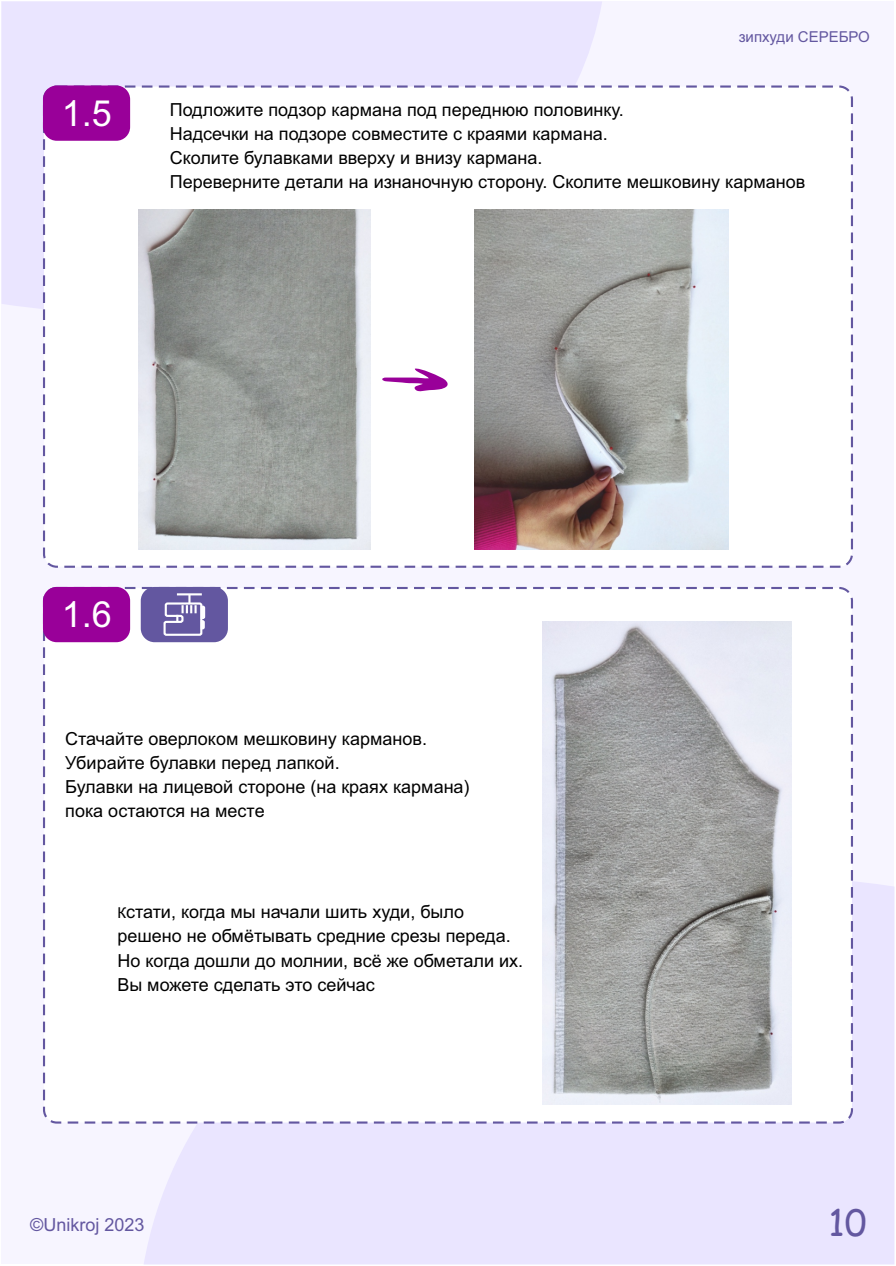
<style>
.page{position:relative;width:896px;height:1266px;background:#fff}
.page>*{position:absolute;margin:0;border:0;box-sizing:border-box;transform-origin:0 0}
.t1{font:36px "Arial";color:#fff}
.t2{font:36px "Comic Sans MS";color:#6357a0}
.t3{font:18px/24.2px "Arial";color:#000}
.t4{font:18px "Arial";color:#6357a0}
.t5{font:15px "Arial";color:#6357a0}
.s1{font-size:15px}
</style>
<div class="page">
<div style="left:2px;top:2px;width:892px;height:1262px;background:#f5f2ff"></div>
<div style="left:2px;top:2px;width:600px;height:307px;background:#eae5ff"></div>
<div style="left:144px;top:882px;width:750px;height:382px;background:#eae5ff"></div>
<div style="left:43px;top:85px;width:810px;height:483px;background:#fff;border:2px dashed #6357a0;border-radius:13px"></div>
<div style="left:43px;top:85px;width:87px;height:56px;background:#909;border:2px solid #909;border-radius:13px"></div>
<div style="left:43px;top:587px;width:810px;height:536px;background:#fff;border:2px dashed #6357a0;border-radius:13px"></div>
<div style="left:43px;top:587px;width:87px;height:55px;background:#909;border:2px solid #909;border-radius:13px"></div>
<img style="left:139px;top:210px;width:231px;height:340px">
<img style="left:543px;top:621px;width:248px;height:483px">
<img style="left:475px;top:210px;width:253px;height:340px">
<svg style="left:382px;top:368px;width:66px;height:24px"></svg>
<div style="left:141px;top:587px;width:87px;height:55px;background:#6357a0;border:2px solid #6357a0;border-radius:13px"></div>
<hr style="left:177px;top:593px;width:25px;height:2px;background:#fff">
<svg style="left:163px;top:594px;width:43px;height:42px"></svg>
<h1 class="t1" style="left:62px;top:100px;width:52px">1.5</h1>
<p class="t5" style="left:739px;top:31px;width:133px">зипхуди СЕРЕБРО</p>
<p class="t3" style="left:170px;top:99px;width:637px">Подложите подзор кармана под переднюю половинку.<br>Надсечки на подзоре совместите с краями кармана.<br>Сколите булавками вверху и внизу кармана.<br>Переверните детали на изнаночную сторону. Сколите мешковину карманов</p>
<h1 class="t1" style="left:62px;top:601px;width:52px">1.6</h1>
<p class="t3" style="left:65px;top:728px;width:406px">Стачайте оверлоком мешковину карманов.<br>Убирайте булавки перед лапкой.<br>Булавки на лицевой стороне (на краях кармана) пока остаются на месте</p>
<p class="t3" style="left:117px;top:901px;width:407px"><span class="s1">К</span>стати, когда мы начали шить худи, было решено не обмётывать средние срезы переда.<br>Но когда дошли до молнии, всё же обметали их.<br>Вы можете сделать это сейчас</p>
<p class="t4" style="left:30px;top:1218px;width:116px">©Unikroj 2023</p>
<h1 class="t2" style="left:829px;top:1207px;width:40px">10</h1>
</div>
